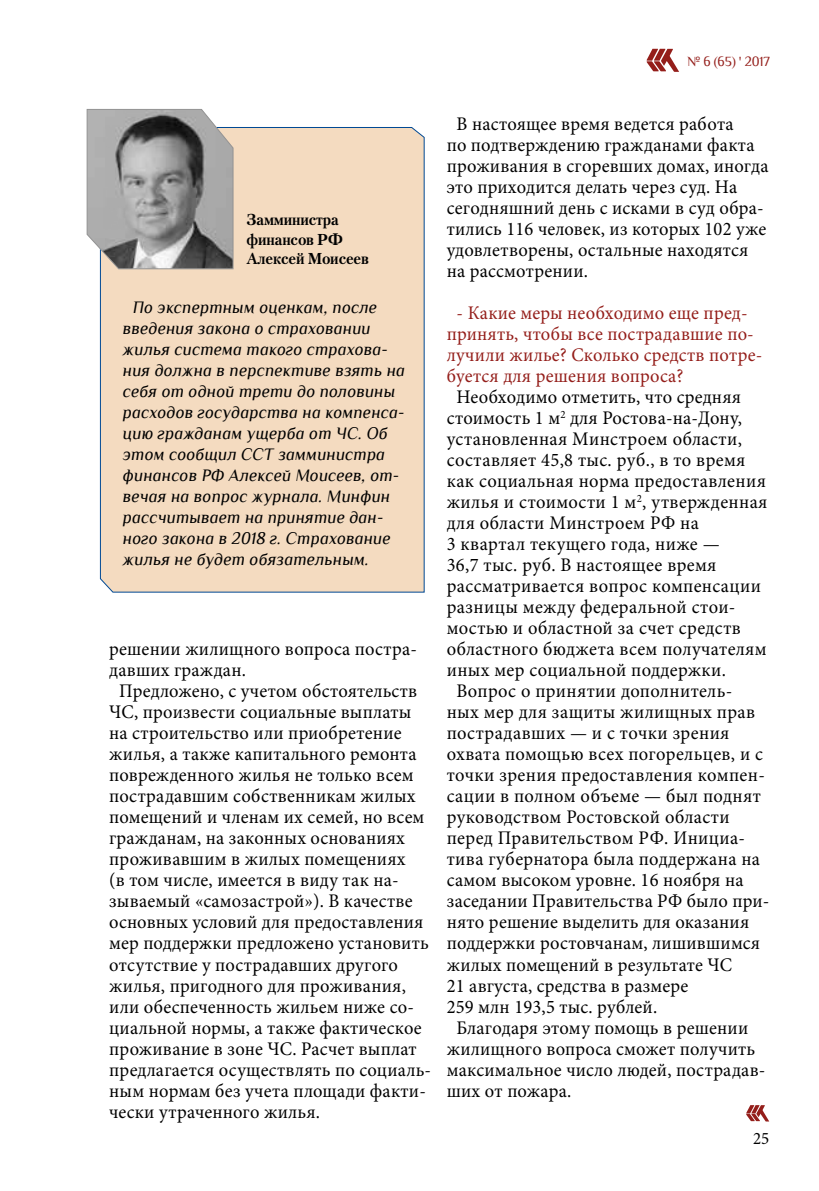
<style>
.page{position:relative;width:819px;height:1191px;background:#fff}
.page>*{position:absolute;margin:0;border:0;box-sizing:border-box;transform-origin:0 0}
.t1{font:19.25px/21px "Minion Pro";letter-spacing:.01em;color:#000;scale:.96 1}
.t2{font:19.25px/21px "Minion Pro";letter-spacing:.01em;color:#941e1a;scale:.96 1}
.t3{font:italic 17.5px/21px "Philosopher";letter-spacing:.01em;color:#000;scale:.96 1}
.t4{font:17.5px "Minion Pro";color:#000;scale:.96 1}
.t5{font:700 15.75px/19.2px "Petersburg C";letter-spacing:-.01em;color:#000;scale:.96 1}
.t6{font:14px "Philosopher";letter-spacing:-.01em;color:#941e1a;scale:.96 1}
</style>
<div class="page">
<svg style="left:646px;top:49px;width:33px;height:23px"></svg>
<svg style="left:746px;top:1105px;width:23px;height:16px"></svg>
<div style="left:100px;top:127px;width:324px;height:465px;background:#f4dbc0"></div>
<svg style="left:87px;top:109px;width:146px;height:160px;background:#959595"></svg>
<p class="t6" style="left:687px;top:54px;width:87px">№ 6 (65) ' 2017</p>
<p class="t5" style="left:246px;top:210px;width:129px">Замминистра финансов РФ<br>Алексей Моисеев</p>
<p class="t3" style="left:123px;top:297px;width:295px;text-indent:10px">По экспертным оценкам, после введения закона о страховании жилья система такого страхова&shy;ния должна в перспективе взять на себя от одной трети до половины расходов государства на компенса&shy;цию гражданам ущерба от ЧС. Об этом сообщил ССТ замминистра финансов РФ Алексей Моисеев, от&shy;вечая на вопрос журнала. Минфин рассчитывает на принятие дан&shy;ного закона в 2018 г. Страхование жилья не будет обязательным.</p>
<p class="t1" style="left:109px;top:639px;width:322px">решении жилищного вопроса постра-</p>
<p class="t1" style="left:109px;top:660px;width:144px">давших граждан.</p>
<p class="t1" style="left:119px;top:681px;width:312px">Предложено, с учетом обстоятельств</p>
<p class="t1" style="left:109px;top:702px;width:316px">ЧС, произвести социальные выплаты</p>
<p class="t1" style="left:109px;top:723px;width:306px">на строительство или приобретение</p>
<p class="t1" style="left:109px;top:744px;width:321px">жилья, а также капитального ремонта</p>
<p class="t1" style="left:109px;top:765px;width:318px">поврежденного жилья не только всем</p>
<p class="t1" style="left:109px;top:786px;width:320px">пострадавшим собственникам жилых</p>
<p class="t1" style="left:109px;top:807px;width:330px">помещений и членам их семей, но всем</p>
<p class="t1" style="left:109px;top:828px;width:309px">гражданам, на законных основаниях</p>
<p class="t1" style="left:109px;top:849px;width:310px">проживавшим в жилых помещениях</p>
<p class="t1" style="left:109px;top:870px;width:303px">(в том числе, имеется в виду так на-</p>
<p class="t1" style="left:109px;top:891px;width:318px">зываемый «самозастрой»). В качестве</p>
<p class="t1" style="left:109px;top:912px;width:329px">основных условий для предоставления</p>
<p class="t1" style="left:109px;top:933px;width:334px">мер поддержки предложено установить</p>
<p class="t1" style="left:109px;top:954px;width:302px">отсутствие у пострадавших другого</p>
<p class="t1" style="left:109px;top:975px;width:310px">жилья, пригодного для проживания,</p>
<p class="t1" style="left:109px;top:996px;width:319px">или обеспеченность жильем ниже со-</p>
<p class="t1" style="left:109px;top:1017px;width:327px">циальной нормы, а также фактическое</p>
<p class="t1" style="left:109px;top:1038px;width:322px">проживание в зоне ЧС. Расчет выплат</p>
<p class="t1" style="left:109px;top:1059px;width:337px">предлагается осуществлять по социаль-</p>
<p class="t1" style="left:109px;top:1080px;width:331px">ным нормам без учета площади факти-</p>
<p class="t1" style="left:109px;top:1101px;width:221px">чески утраченного жилья.</p>
<p class="t1" style="left:446px;top:114px;width:336px;text-indent:10px">В настоящее время ведется работа<br>по подтверждению гражданами факта проживания в сгоревших домах, иногда это приходится делать через суд. На сегодняшний день с исками в суд обра&shy;тились 116 человек, из которых 102 уже удовлетворены, остальные находятся на рассмотрении.</p>
<p class="t2" style="left:446px;top:303px;width:330px;text-indent:10px">- Какие меры необходимо еще пред&shy;принять, чтобы все пострадавшие по&shy;лучили жилье? Сколько средств потре&shy;буется для решения вопроса?</p>
<p class="t1" style="left:456px;top:387px;width:298px">Необходимо отметить, что средняя</p>
<p class="t1" style="left:446px;top:408px;width:309px">стоимость 1 м<sup>2</sup> для Ростова-на-Дону,</p>
<p class="t1" style="left:446px;top:429px;width:309px">установленная Минстроем области,</p>
<p class="t1" style="left:446px;top:450px;width:313px">составляет 45,8 тыс. руб., в то время</p>
<p class="t1" style="left:446px;top:471px;width:334px">как социальная норма предоставления</p>
<p class="t1" style="left:446px;top:492px;width:335px">жилья и стоимости 1 м<sup>2</sup>, утвержденная</p>
<p class="t1" style="left:446px;top:513px;width:264px">для области Минстроем РФ на</p>
<p class="t1" style="left:446px;top:534px;width:286px">3 квартал текущего года, ниже —</p>
<p class="t1" style="left:446px;top:555px;width:282px">36,7 тыс. руб. В настоящее время</p>
<p class="t1" style="left:446px;top:576px;width:329px">рассматривается вопрос компенсации</p>
<p class="t1" style="left:446px;top:597px;width:302px">разницы между федеральной стои-</p>
<p class="t1" style="left:446px;top:618px;width:308px">мостью и областной за счет средств</p>
<p class="t1" style="left:446px;top:639px;width:335px">областного бюджета всем получателям</p>
<p class="t1" style="left:446px;top:660px;width:292px">иных мер социальной поддержки.</p>
<p class="t1" style="left:456px;top:681px;width:288px">Вопрос о принятии дополнитель-</p>
<p class="t1" style="left:446px;top:702px;width:323px">ных мер для защиты жилищных прав</p>
<p class="t1" style="left:446px;top:723px;width:296px">пострадавших — и с точки зрения</p>
<p class="t1" style="left:446px;top:744px;width:331px">охвата помощью всех погорельцев, и с</p>
<p class="t1" style="left:446px;top:765px;width:333px">точки зрения предоставления компен-</p>
<p class="t1" style="left:446px;top:786px;width:329px">сации в полном объеме — был поднят</p>
<p class="t1" style="left:446px;top:807px;width:296px">руководством Ростовской области</p>
<p class="t1" style="left:446px;top:828px;width:312px">перед Правительством РФ. Инициа-</p>
<p class="t1" style="left:446px;top:849px;width:328px">тива губернатора была поддержана на</p>
<p class="t1" style="left:446px;top:870px;width:310px">самом высоком уровне. 16 ноября на</p>
<p class="t1" style="left:446px;top:891px;width:337px">заседании Правительства РФ было при-</p>
<p class="t1" style="left:446px;top:912px;width:317px">нято решение выделить для оказания</p>
<p class="t1" style="left:446px;top:933px;width:328px">поддержки ростовчанам, лишившимся</p>
<p class="t1" style="left:446px;top:954px;width:299px">жилых помещений в результате ЧС</p>
<p class="t1" style="left:446px;top:975px;width:253px">21 августа, средства в размере</p>
<p class="t1" style="left:446px;top:996px;width:221px">259 млн 193,5 тыс. рублей.</p>
<p class="t1" style="left:456px;top:1017px;width:305px">Благодаря этому помощь в решении</p>
<p class="t1" style="left:446px;top:1038px;width:323px">жилищного вопроса сможет получить</p>
<p class="t1" style="left:446px;top:1059px;width:333px">максимальное число людей, пострадав-</p>
<p class="t1" style="left:446px;top:1080px;width:131px">ших от пожара.</p>
<p class="t4" style="left:753px;top:1126px;width:18px">25</p>
</div>
